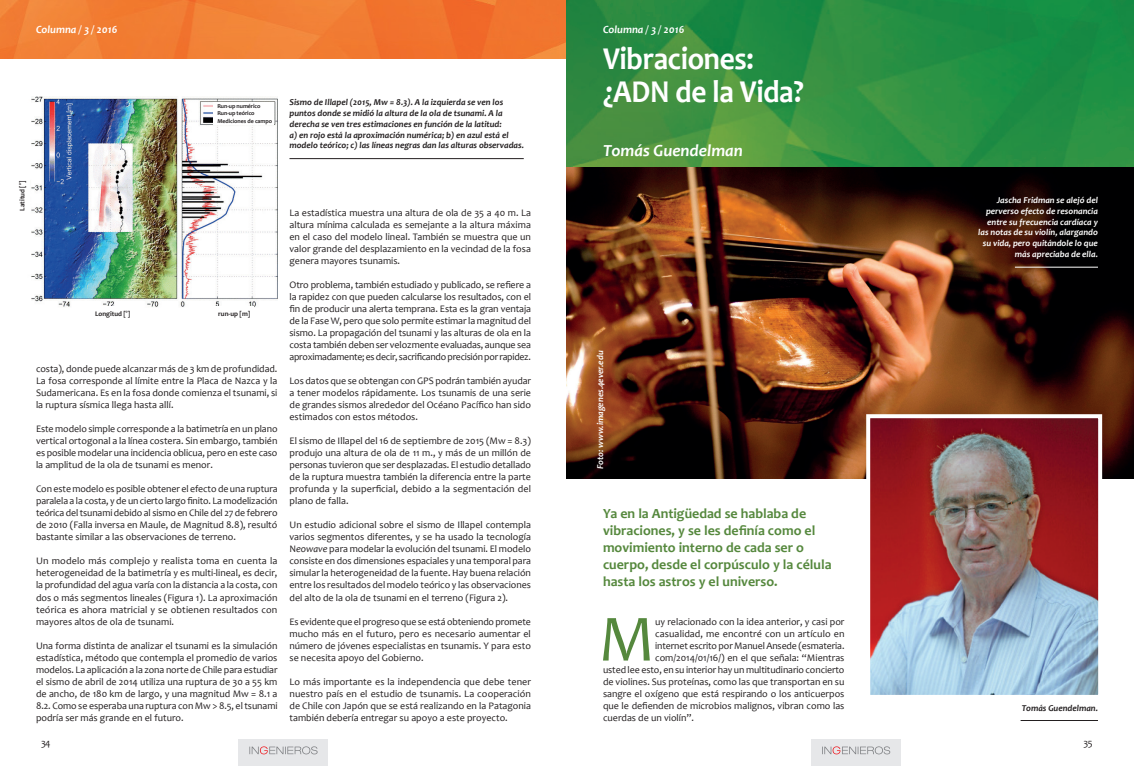
<style>
.page{position:relative;width:1134px;height:766px;background:#fff}
.page>*{position:absolute;margin:0;border:0;box-sizing:border-box;transform-origin:0 0}
.t1{font:66.6px "Candara";color:#55883d}
.t2{font:700 32px/33px "Candara";letter-spacing:-.01em;color:#fff;scale:.92 1}
.t3{font:italic 700 17px "Candara";color:#fff}
.t4{font:700 14px/16.8px "Candara";color:#55883d}
.t5{font:italic 700 11px "Candara";color:#fff}
.t6{font:10px/12px "Candara";color:#231f20;text-align:justify}
.t7{font:italic 700 9px/10.8px "Candara";color:#231f20}
.t8{font:italic 700 9px/10.8px "Candara";color:#fff;text-align:right}
.t9{font:700 7px "Candara";color:#231f20}
.t10{font:700 6px/7.2px "Candara";letter-spacing:-.01em;color:#231f20}
.s1{font-style:italic}
</style>
<div class="page">
<img style="left:566px;top:92px;width:568px;height:387px">
<img style="left:0;top:0;width:567px;height:59px">
<div style="left:238px;top:738px;width:90px;height:27px;background:#e6e7e9"></div>
<svg style="left:249px;top:746px;width:69px;height:8px"></svg>
<div style="left:811px;top:738px;width:90px;height:27px;background:#e6e7e9"></div>
<svg style="left:822px;top:746px;width:68px;height:8px"></svg>
<img style="left:567px;top:0;width:567px;height:166px">
<hr style="left:289px;top:158px;width:235px;height:1px;background:#231f20">
<img style="left:864px;top:412px;width:240px;height:283px">
<hr style="left:1020px;top:720px;width:78px;height:1px;background:#231f20">
<hr style="left:1015px;top:267px;width:83px;height:1px;background:#fff">
<img style="left:31px;top:97px;width:246px;height:210px">
<div style="left:86px;top:306px;width:53px;height:14px;background:#fff"></div>
<div style="left:208px;top:306px;width:46px;height:19px;background:#fff"></div>
<div style="left:214px;top:103px;width:60px;height:22px;background:#fff"></div>
<p class="t9" style="left:18px;top:210px;width:31px;rotate:-90deg">Latitud [°]</p>
<p class="t5" style="left:36px;top:22px;width:83px">Columna / 3 / 2016</p>
<p class="t10" style="left:217px;top:103px;width:56px">Run-up numérico<br>Run-up teórico<br>Mediciones de campo</p>
<p class="t7" style="left:289px;top:97px;width:236px">Sismo de Illapel (2015, Mw = 8.3). A la izquierda se ven los puntos donde se midió la altura de la ola de tsunami. A la derecha se ven tres estimaciones en función de la latitud:<br>a) en rojo está la aproximación numérica; b) en azul está el modelo teórico; c) las líneas negras dan las alturas observadas.</p>
<p class="t9" style="left:95px;top:309px;width:37px">Longitud [°]</p>
<p class="t9" style="left:218px;top:309px;width:34px">run-up [m]</p>
<p class="t6" style="left:36px;top:363px;width:243px">costa), donde puede alcanzar más de 3 km de profundidad.<br>La fosa corresponde al límite entre la Placa de Nazca y la Sudamericana. Es en la fosa donde comienza el tsunami, si la ruptura sísmica llega hasta allí.</p>
<p class="t6" style="left:36px;top:423px;width:243px">Este modelo simple corresponde a la batimetría en un plano vertical ortogonal a la línea costera. Sin embargo, también es posible modelar una incidencia oblicua, pero en este caso la amplitud de la ola de tsunami es menor.</p>
<p class="t6" style="left:36px;top:483px;width:243px">Con este modelo es posible obtener el efecto de una ruptura paralela a la costa, y de un cierto largo finito. La modelización teórica del tsunami debido al sismo en Chile del 27 de febrero de 2010 (Falla inversa en Maule, de Magnitud 8.8), resultó bastante similar a las observaciones de terreno.</p>
<p class="t6" style="left:36px;top:555px;width:243px">Un modelo más complejo y realista toma en cuenta la heterogeneidad de la batimetría y es multi-lineal, es decir, la profundidad del agua varía con la distancia a la costa, con dos o más segmentos lineales (Figura 1). La aproximación teórica es ahora matricial y se obtienen resultados con mayores altos de ola de tsunami.</p>
<p class="t6" style="left:36px;top:639px;width:243px">Una forma distinta de analizar el tsunami es la simulación estadística, método que contempla el promedio de varios modelos. La aplicación a la zona norte de Chile para estudiar el sismo de abril de 2014 utiliza una ruptura de 30 a 55 km de ancho, de 180 km de largo, y una magnitud Mw = 8.1 a 8.2. Como se esperaba una ruptura con Mw &gt; 8.5, el tsunami podría ser más grande en el futuro.</p>
<p class="t6" style="left:289px;top:207px;width:243px">La estadística muestra una altura de ola de 35 a 40 m. La altura mínima calculada es semejante a la altura máxima en el caso del modelo lineal. También se muestra que un valor grande del desplazamiento en la vecindad de la fosa genera mayores tsunamis.</p>
<p class="t6" style="left:289px;top:279px;width:243px">Otro problema, también estudiado y publicado, se refiere a la rapidez con que pueden calcularse los resultados, con el fin de producir una alerta temprana. Esta es la gran ventaja de la Fase W, pero que solo permite estimar la magnitud del sismo. La propagación del tsunami y las alturas de ola en la costa también deben ser velozmente evaluadas, aunque sea aproximadamente; es decir, sacrificando precisión por rapidez.</p>
<p class="t6" style="left:289px;top:375px;width:243px">Los datos que se obtengan con GPS podrán también ayudar a tener modelos rápidamente. Los tsunamis de una serie de grandes sismos alrededor del Océano Pacífico han sido estimados con estos métodos.</p>
<p class="t6" style="left:289px;top:435px;width:243px">El sismo de Illapel del 16 de septiembre de 2015 (Mw = 8.3) produjo una altura de ola de 11 m., y más de un millón de personas tuvieron que ser desplazadas. El estudio detallado de la ruptura muestra también la diferencia entre la parte profunda y la superficial, debido a la segmentación del plano de falla.</p>
<p class="t6" style="left:289px;top:519px;width:243px">Un estudio adicional sobre el sismo de Illapel contempla varios segmentos diferentes, y se ha usado la tecnología N<span class="s1">eowave</span> para modelar la evolución del tsunami. El modelo consiste en dos dimensiones espaciales y una temporal para simular la heterogeneidad de la fuente. Hay buena relación entre los resultados del modelo teórico y las observaciones del alto de la ola de tsunami en el terreno (Figura 2).</p>
<p class="t6" style="left:289px;top:615px;width:243px">Es evidente que el progreso que se está obteniendo promete mucho más en el futuro, pero es necesario aumentar el número de jóvenes especialistas en tsunamis. Y para esto se necesita apoyo del Gobierno.</p>
<p class="t6" style="left:289px;top:675px;width:243px">Lo más importante es la independencia que debe tener nuestro país en el estudio de tsunamis. La cooperación de Chile con Japón que se está realizando en la Patagonia también debería entregar su apoyo a este proyecto.</p>
<p class="t5" style="left:603px;top:22px;width:83px">Columna / 3 / 2016</p>
<h2 class="t2" style="left:603px;top:42px;width:220px">Vibraciones: ¿ADN de la Vida?</h2>
<h3 class="t3" style="left:603px;top:140px;width:141px">Tomás Guendelman</h3>
<p class="t8" style="left:595px;top:469px;width:120px;rotate:-90deg">Foto: www.imagenes.4ever.edu</p>
<h3 class="t4" style="left:603px;top:505px;width:230px">Ya en la Antigüedad se hablaba de vibraciones, y se les definía como el movimiento interno de cada ser o cuerpo, desde el corpúsculo y la célula hasta los astros y el universo.</h3>
<h1 class="t1" style="left:598px;top:598px;width:58px">M</h1>
<p class="t6" style="left:655px;top:615px;width:191px">uy relacionado con la idea anterior, y casi por</p>
<p class="t6" style="left:655px;top:627px;width:191px">casualidad, me encontré con un artículo en</p>
<p class="t6" style="left:655px;top:639px;width:191px">internet escrito por Manuel Ansede (esmateria.</p>
<p class="t6" style="left:655px;top:651px;width:191px">com/2014/01/16/) en el que señala: “Mientras</p>
<p class="t6" style="left:603px;top:663px;width:243px">usted lee esto, en su interior hay un multitudinario concierto</p>
<p class="t6" style="left:603px;top:675px;width:243px">de violines. Sus proteínas, como las que transportan en su</p>
<p class="t6" style="left:603px;top:687px;width:243px">sangre el oxígeno que está respirando o los anticuerpos</p>
<p class="t6" style="left:603px;top:699px;width:243px">que le defienden de microbios malignos, vibran como las</p>
<p class="t6" style="left:603px;top:711px;width:93px">cuerdas de un violín”.</p>
<p class="t8" style="left:978px;top:194px;width:121px">Jascha Fridman se alejó del perverso efecto de resonancia entre su frecuencia cardíaca y las notas de su violín, alargando su vida, pero quitándole lo que más apreciaba de ella.</p>
<p class="t7" style="left:1022px;top:702px;width:78px">Tomás Guendelman.</p>
<p class="t6" style="left:41px;top:736px;width:11px">34</p>
<p class="t6" style="left:1083px;top:736px;width:11px">35</p>
</div>
